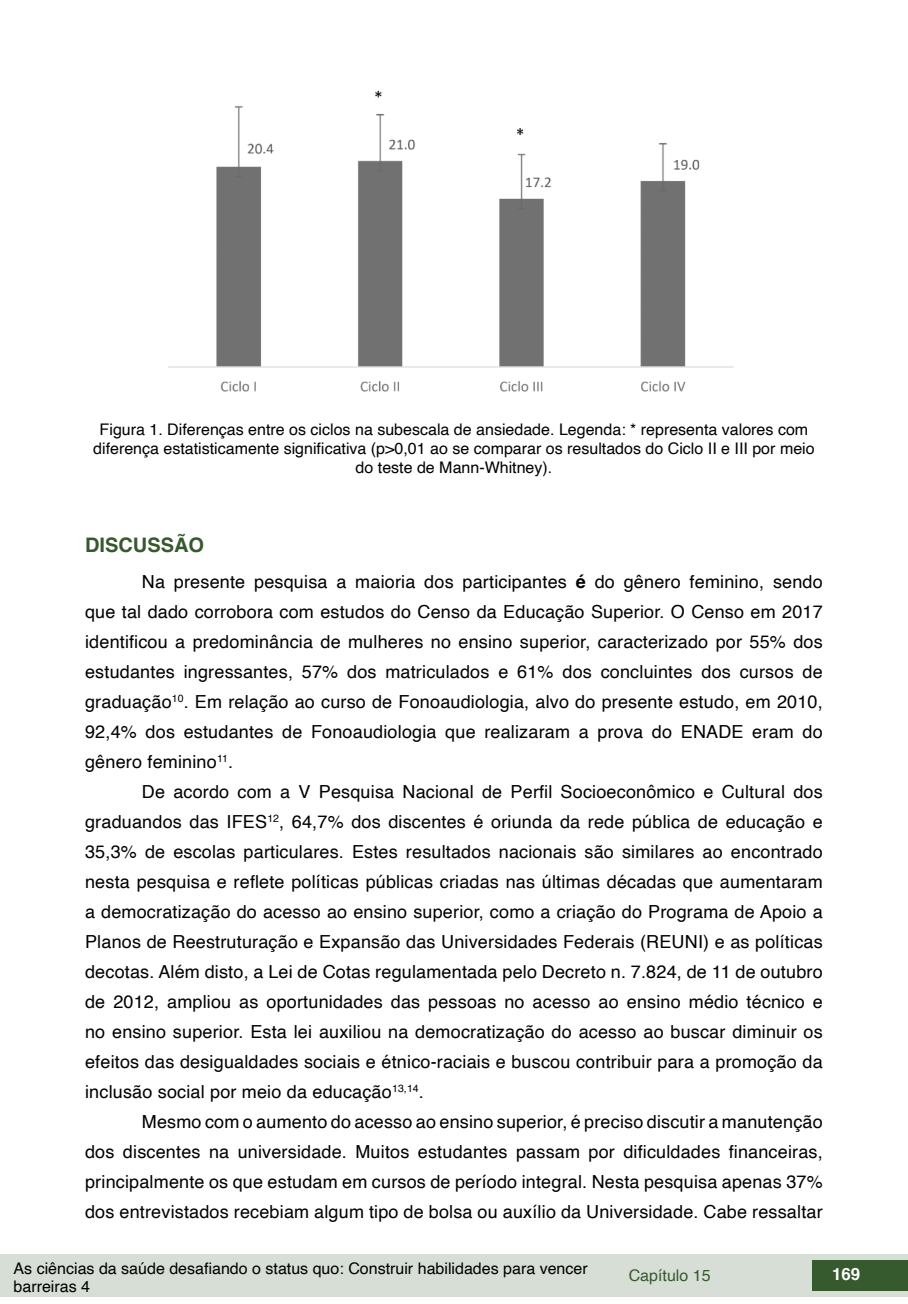
<style>
.page{position:relative;width:908px;height:1304px;background:#fff}
.page>*{position:absolute;margin:0;border:0;box-sizing:border-box;transform-origin:0 0}
.t1{font:700 20px "Helvetica";color:#36592e}
.t2{font:18px/30px "Helvetica";letter-spacing:.01em;color:#000;text-align:justify}
.t3{font:700 16.8px "Helvetica";color:#fff}
.t4{font:16px/19.2px "Helvetica";color:#000}
.t5{font:16px "Helvetica";color:#36592e}
.s1{font-weight:700}
</style>
<div class="page">
<div style="left:0;top:1254px;width:906px;height:43px;background:#d7ded5"></div>
<div style="left:812px;top:1261px;width:95px;height:30px;background:#36592e"></div>
<img style="left:168px;top:90px;width:566px;height:302px">
<p class="t4" style="left:93px;top:420px;width:722px;text-align:center">Figura 1. Diferenças entre os ciclos na subescala de ansiedade. Legenda: * representa valores com diferença estatisticamente significativa (p&gt;0,01 ao se comparar os resultados do Ciclo II e III por meio do teste de Mann-Whitney).</p>
<p class="t1" style="left:85px;top:529px;width:120px">DISCUSSÃO</p>
<p class="t2" style="left:85px;top:567px;width:738px;text-indent:57px">Na presente pesquisa a maioria dos participantes <span class="s1">é</span> do gênero feminino, sendo que tal dado corrobora com estudos do Censo da Educação Superior. O Censo em 2017 identificou a predominância de mulheres no ensino superior, caracterizado por 55% dos estudantes ingressantes, 57% dos matriculados e 61% dos concluintes dos cursos de graduação<sup>10</sup>. Em relação ao curso de Fonoaudiologia, alvo do presente estudo, em 2010, 92,4% dos estudantes de Fonoaudiologia que realizaram a prova do ENADE eram do gênero feminino<sup>11</sup>.</p>
<p class="t2" style="left:85px;top:777px;width:738px;text-indent:57px">De acordo com a V Pesquisa Nacional de Perfil Socioeconômico e Cultural dos graduandos das IFES<sup>12</sup>, 64,7% dos discentes é oriunda da rede pública de educação e 35,3% de escolas particulares. Estes resultados nacionais são similares ao encontrado nesta pesquisa e reflete políticas públicas criadas nas últimas décadas que aumentaram a democratização do acesso ao ensino superior, como a criação do Programa de Apoio a Planos de Reestruturação e Expansão das Universidades Federais (REUNI) e as políticas decotas. Além disto, a Lei de Cotas regulamentada pelo Decreto n. 7.824, de 11 de outubro de 2012, ampliou as oportunidades das pessoas no acesso ao ensino médio técnico e no ensino superior. Esta lei auxiliou na democratização do acesso ao buscar diminuir os efeitos das desigualdades sociais e étnico-raciais e buscou contribuir para a promoção da inclusão social por meio da educação<sup>13,14</sup>.</p>
<p class="t2" style="left:85px;top:1107px;width:738px;text-indent:57px">Mesmo com o aumento do acesso ao ensino superior, é preciso discutir a manutenção dos discentes na universidade. Muitos estudantes passam por dificuldades financeiras, principalmente os que estudam em cursos de período integral. Nesta pesquisa apenas 37% dos entrevistados recebiam algum tipo de bolsa ou auxílio da Universidade. Cabe ressaltar</p>
<p class="t4" style="left:14px;top:1260px;width:575px;line-height:18.2px">As ciências da saúde desafiando o status quo: Construir habilidades para vencer barreiras 4</p>
<p class="t5" style="left:628px;top:1263px;width:83px">Capítulo 15</p>
<p class="t3" style="left:831px;top:1261px;width:30px">169</p>
</div>
